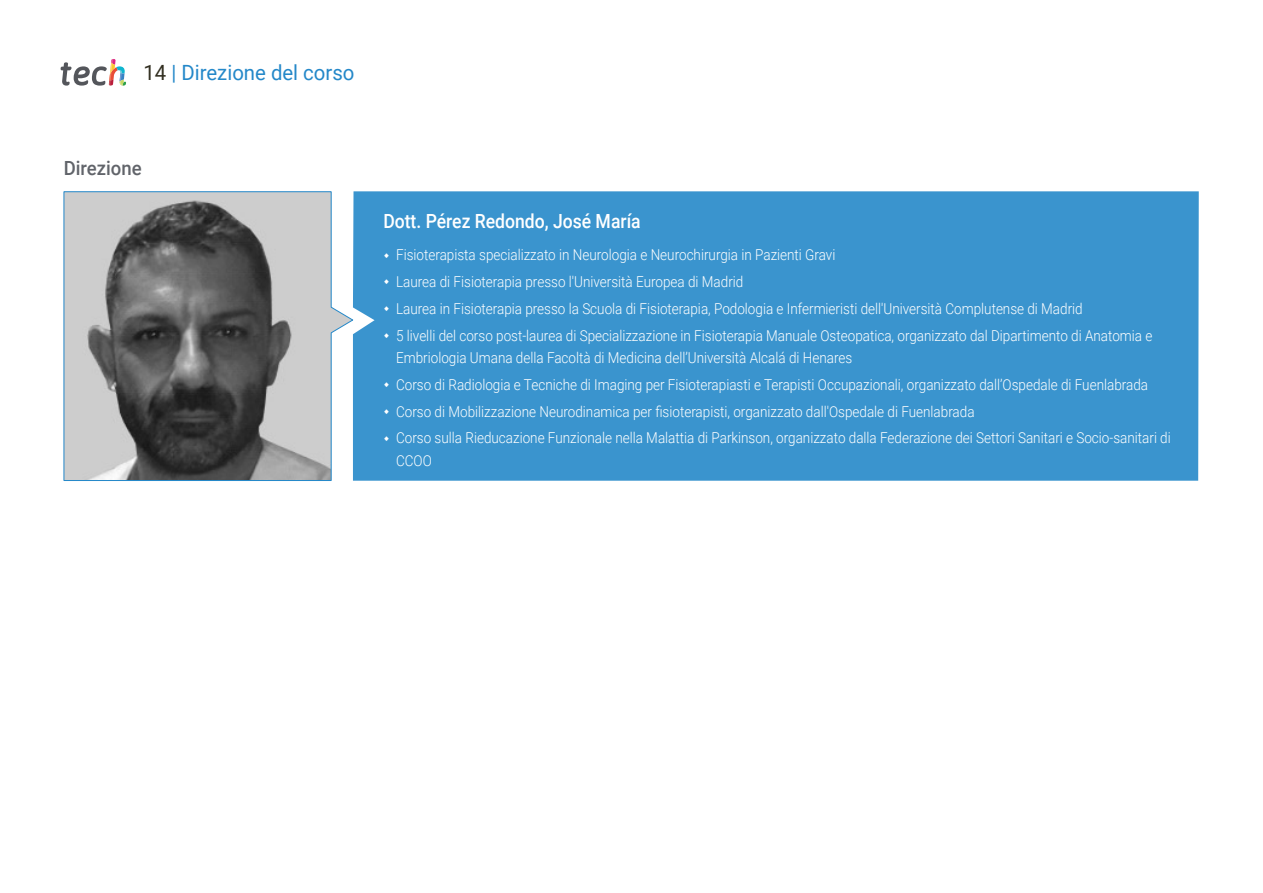
<style>
.page{position:relative;width:1263px;height:893px;background:#fff}
.page>*{position:absolute;margin:0;border:0;box-sizing:border-box;transform-origin:0 0}
.t1{font:21px "Roboto";color:#2488c9}
.t2{font:500 19.5px "Roboto";color:#fff;scale:.9 1}
.t3{font:500 19.5px "Roboto";color:#61646a;scale:.95 1}
.t4{font:300 15px/26.7px "Roboto";color:#fff;scale:.9 1}
.s1{color:#312e20}
</style>
<div class="page">
<svg style="left:61px;top:59px;width:65px;height:27px"></svg>
<div style="left:353px;top:191px;width:846px;height:290px;background:#3a94ce"></div>
<svg style="left:64px;top:191px;width:289px;height:290px;background:#8e8f90"></svg>
<svg style="left:384px;top:253px;width:5px;height:5px"></svg>
<svg style="left:384px;top:279px;width:5px;height:5px"></svg>
<svg style="left:384px;top:306px;width:5px;height:5px"></svg>
<svg style="left:384px;top:333px;width:5px;height:5px"></svg>
<svg style="left:384px;top:382px;width:5px;height:5px"></svg>
<svg style="left:384px;top:409px;width:5px;height:5px"></svg>
<svg style="left:384px;top:436px;width:5px;height:5px"></svg>
<h1 class="t1" style="left:144px;top:57px;width:213px"><span class="s1">14</span> | Direzione del corso</h1>
<h2 class="t3" style="left:64px;top:155px;width:84px">Direzione</h2>
<h2 class="t2" style="left:383px;top:208px;width:287px">Dott. Pérez Redondo, José María</h2>
<p class="t4" style="left:396px;top:241px;width:842px">Fisioterapista specializzato in Neurologia e Neurochirurgia in Pazienti Gravi<br>Laurea di Fisioterapia presso l'Università Europea di Madrid<br>Laurea in Fisioterapia presso la Scuola di Fisioterapia, Podologia e Infermieristi dell'Università Complutense di Madrid<br>5 livelli del corso post-laurea di Specializzazione in Fisioterapia Manuale Osteopatica, organizzato dal Dipartimento di Anatomia e</p>
<p class="t4" style="left:396px;top:344px;width:862px">Embriologia Umana della Facoltà di Medicina dell’Università Alcalá di Henares<br>Corso di Radiologia e Tecniche di Imaging per Fisioterapiasti e Terapisti Occupazionali, organizzato dall’Ospedale di Fuenlabrada Corso di Mobilizzazione Neurodinamica per fisioterapisti, organizzato dall'Ospedale di Fuenlabrada<br>Corso sulla Rieducazione Funzionale nella Malattia di Parkinson, organizzato dalla Federazione dei Settori Sanitari e Socio-sanitari di</p>
<p class="t4" style="left:396px;top:447px;width:41px">CCOO</p>
</div>
